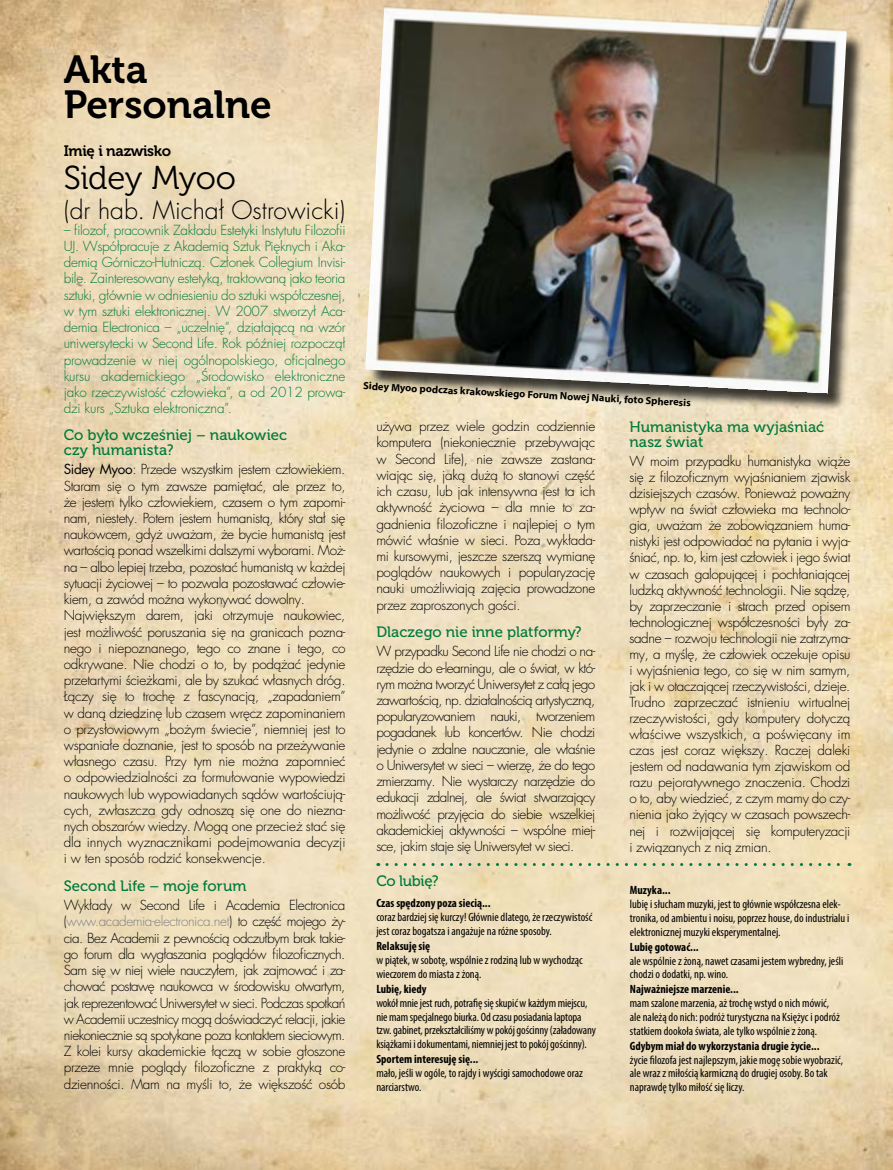
<style>
.page{position:relative;width:893px;height:1170px;background:#fff}
.page>*{position:absolute;margin:0;border:0;box-sizing:border-box;transform-origin:0 0}
.t1{font:39px/34.5px "Museo 700";color:#000}
.t2{font:33px "Museo 300";letter-spacing:-.015em;color:#000}
.t3{font:300 24.75px "Futura LT Pro";color:#000}
.t4{font:15px/14.4px "Museo 500";letter-spacing:.005em;color:#007a3c}
.t5{font:15px "Museo 700";letter-spacing:-.02em;color:#000}
.t6{font:300 13.5px/16.2px "Futura LT Pro";letter-spacing:-.02em;color:#000;text-align:justify}
.t7{font:300 13.5px/16.2px "Futura LT Pro";letter-spacing:-.01em;color:#007a3c;text-align:justify}
.t8{font:condensed 12px/13.8px "Myriad Pro";color:#000}
.t9{font:700 condensed 12px "Myriad Pro";color:#000}
.t10{font:700 10.5px "Myriad Pro";color:#000}
.s1{font-weight:400}
.s2{color:#808285}
</style>
<div class="page">
<img style="left:0;top:0;width:893px;height:1169px">
<div style="left:368px;top:0;width:496px;height:411px;background:#000;opacity:.75"></div>
<img style="left:365px;top:0;width:483px;height:394px">
<svg style="left:387px;top:863px;width:463px;height:3px"></svg>
<h1 class="t1" style="left:64px;top:53px;width:210px">Akta<br>Personalne</h1>
<p class="t5" style="left:64px;top:142px;width:109px">Imię i nazwisko</p>
<h2 class="t2" style="left:64px;top:160px;width:174px">Sidey Myoo</h2>
<h3 class="t3" style="left:64px;top:193px;width:283px">(dr hab. Michał Ostrowicki)</h3>
<p class="t7" style="left:64px;top:222px;width:283px">– filozof, pracownik Zakładu Estetyki Instytutu Filozofii UJ. Współpracuje z Akademią Sztuk Pięknych i Aka&shy;demią Górniczo-Hutniczą. Członek Collegium Invisi&shy;bile. Zainteresowany estetyką, traktowaną jako teoria sztuki, głównie w odniesieniu do sztuki współczesnej, w tym sztuki elektronicznej. W 2007 stworzył Aca&shy;demia Electronica – „uczelnię”, działającą na wzór uniwersytecki w Second Life. Rok później rozpoczął prowadzenie w niej ogólnopolskiego, oficjalnego kursu akademickiego „Środowisko elektroniczne jako rzeczywistość człowieka”, a od 2012 prowa&shy;dzi kurs „Sztuka elektroniczna”.</p>
<p class="t4" style="left:64px;top:428px;width:225px">Co było wcześniej – naukowiec czy humanista?</p>
<p class="t6" style="left:64px;top:461px;width:284px;text-align:left"><span class="s1">Sidey Myoo</span>: Przede wszystkim jestem człowiekiem.<br>Staram się o tym zawsze pamiętać, ale przez to, że jestem tylko człowiekiem, czasem o tym zapomi&shy;nam, niestety. Potem jestem humanistą, który stał się naukowcem, gdyż uważam, że bycie humanistą jest wartością ponad wszelkimi dalszymi wyborami. Moż&shy;na – albo lepiej trzeba, pozostać humanistą w każdej sytuacji życiowej – to pozwala pozostawać człowie&shy;kiem, a zawód można wykonywać dowolny.<br>Największym darem, jaki otrzymuje naukowiec, jest możliwość poruszania się na granicach pozna&shy;nego i niepoznanego, tego co znane i tego, co odkrywane. Nie chodzi o to, by podążać jedynie przetartymi ścieżkami, ale by szukać własnych dróg.<br>Łączy się to trochę z fascynacją, „zapadaniem” w daną dziedzinę lub czasem wręcz zapominaniem o przysłowiowym „bożym świecie”, niemniej jest to wspaniałe doznanie, jest to sposób na przeżywanie własnego czasu. Przy tym nie można zapomnieć o odpowiedzialności za formułowanie wypowiedzi naukowych lub wypowiadanych sądów wartościują&shy;cych, zwłaszcza gdy odnoszą się one do niezna&shy;nych obszarów wiedzy. Mogą one przecież stać się dla innych wyznacznikami podejmowania decyzji i w ten sposób rodzić konsekwencje.</p>
<p class="t4" style="left:64px;top:878px;width:184px">Second Life – moje forum</p>
<p class="t6" style="left:64px;top:897px;width:283px">Wykłady w Second Life i Academia Electronica (<span class="s2">www.academia-electronica.net</span>) to część mojego ży&shy;cia. Bez Academii z pewnością odczułbym brak takie&shy;go forum dla wygłaszania poglądów filozoficznych.<br>Sam się w niej wiele nauczyłem, jak zajmować i za&shy;chować postawę naukowca w środowisku otwartym, jak reprezentować Uniwersytet w sieci. Podczas spotkań w Academii uczestnicy mogą doświadczyć relacji, jakie niekoniecznie są spotykane poza kontaktem sieciowym.<br>Z kolei kursy akademickie łączą w sobie głoszone przeze mnie poglądy filozoficzne z praktyką co&shy;dzienności. Mam na myśli to, że większość osób</p>
<p class="t10" style="left:364px;top:378px;width:329px;rotate:3deg">Sidey Myoo podczas krakowskiego Forum Nowej Nauki, foto Spheresis</p>
<p class="t6" style="left:376px;top:418px;width:221px">używa przez wiele godzin codziennie komputera (niekoniecznie przebywając w Second Life), nie zawsze zastana&shy;wiając się, jaką dużą to stanowi część ich czasu, lub jak intensywna jest ta ich aktywność życiowa – dla mnie to za&shy;gadnienia filozoficzne i najlepiej o tym mówić właśnie w sieci. Poza wykłada&shy;mi kursowymi, jeszcze szerszą wymianę poglądów naukowych i popularyzację nauki umożliwiają zajęcia prowadzone przez zaproszonych gości.</p>
<p class="t4" style="left:376px;top:624px;width:207px">Dlaczego nie inne platformy?</p>
<p class="t6" style="left:376px;top:643px;width:220px">W przypadku Second Life nie chodzi o na&shy;rzędzie do e-learningu, ale o świat, w któ&shy;rym można tworzyć Uniwersytet z całą jego zawartością, np. działalnością artystyczną, popularyzowaniem nauki, tworzeniem pogadanek lub koncertów. Nie chodzi jedynie o zdalne nauczanie, ale właśnie o Uniwersytet w sieci – wierzę, że do tego zmierzamy. Nie wystarczy narzędzie do edukacji zdalnej, ale świat stwarzający możliwość przyjęcia do siebie wszelkiej akademickiej aktywności – wspólne miej&shy;sce, jakim staje się Uniwersytet w sieci.</p>
<p class="t4" style="left:376px;top:874px;width:64px">Co lubię?</p>
<p class="t9" style="left:376px;top:895px;width:116px">Czas spędzony poza siecią...</p>
<p class="t8" style="left:376px;top:909px;width:218px;line-height:14.4px">coraz bardziej się kurczy! Głównie dlatego, że rzeczywistość jest coraz bogatsza i angażuje na różne sposoby.</p>
<p class="t9" style="left:376px;top:938px;width:55px">Relaksuję się</p>
<p class="t8" style="left:376px;top:953px;width:208px">w piątek, w sobotę, wspólnie z rodziną lub w wychodząc wieczorem do miasta z żoną.</p>
<p class="t9" style="left:376px;top:981px;width:52px">Lubię, kiedy</p>
<p class="t8" style="left:376px;top:995px;width:221px">wokół mnie jest ruch, potrafię się skupić w każdym miejscu, nie mam specjalnego biurka. Od czasu posiadania laptopa tzw. gabinet, przekształciliśmy w pokój gościnny (załadowany książkami i dokumentami, niemniej jest to pokój gościnny).</p>
<p class="t9" style="left:376px;top:1051px;width:104px">Sportem interesuję się...</p>
<p class="t8" style="left:376px;top:1065px;width:208px;line-height:14.4px">mało, jeśli w ogóle, to rajdy i wyścigi samochodowe oraz narciarstwo.</p>
<p class="t4" style="left:629px;top:420px;width:196px">Humanistyka ma wyjaśniać nasz świat</p>
<p class="t6" style="left:629px;top:453px;width:223px">W moim przypadku humanistyka wiąże się z filozoficznym wyjaśnianiem zjawisk dzisiejszych czasów. Ponieważ poważny wpływ na świat człowieka ma technolo&shy;gia, uważam że zobowiązaniem huma&shy;nistyki jest odpowiadać na pytania i wyja&shy;śniać, np. to, kim jest człowiek i jego świat w czasach galopującej i pochłaniającej ludzką aktywność technologii. Nie sądzę, by zaprzeczanie i strach przed opisem technologicznej współczesności były za&shy;sadne – rozwoju technologii nie zatrzyma&shy;my, a myślę, że człowiek oczekuje opisu i wyjaśnienia tego, co się w nim samym, jak i w otaczającej rzeczywistości, dzieje.<br>Trudno zaprzeczać istnieniu wirtualnej rzeczywistości, gdy komputery dotyczą właściwe wszystkich, a poświęcany im czas jest coraz większy. Raczej daleki jestem od nadawania tym zjawiskom od razu pejoratywnego znaczenia. Chodzi o to, aby wiedzieć, z czym mamy do czy&shy;nienia jako żyjący w czasach powszech&shy;nej i rozwijającej się komputeryzacji i związanych z nią zmian.</p>
<p class="t9" style="left:630px;top:882px;width:42px">Muzyka...</p>
<p class="t8" style="left:630px;top:897px;width:221px">lubię i słucham muzyki, jest to głównie współczesna elek&shy;tronika, od ambientu i noisu, poprzez house, do industrialu i elektronicznej muzyki eksperymentalnej.</p>
<p class="t9" style="left:630px;top:939px;width:70px">Lubię gotować...</p>
<p class="t8" style="left:630px;top:953px;width:215px">ale wspólnie z żoną, nawet czasami jestem wybredny, jeśli chodzi o dodatki, np. wino.</p>
<p class="t9" style="left:630px;top:981px;width:110px">Najważniejsze marzenie...</p>
<p class="t8" style="left:630px;top:996px;width:211px">mam szalone marzenia, aż trochę wstyd o nich mówić, ale należą do nich: podróż turystyczna na Księżyc i podróż statkiem dookoła świata, ale tylko wspólnie z żoną.</p>
<p class="t9" style="left:630px;top:1038px;width:191px">Gdybym miał do wykorzystania drugie życie...</p>
<p class="t8" style="left:630px;top:1052px;width:215px">życie filozofa jest najlepszym, jakie mogę sobie wyobrazić, ale wraz z miłością karmiczną do drugiej osoby. Bo tak naprawdę tylko miłość się liczy.</p>
</div>
